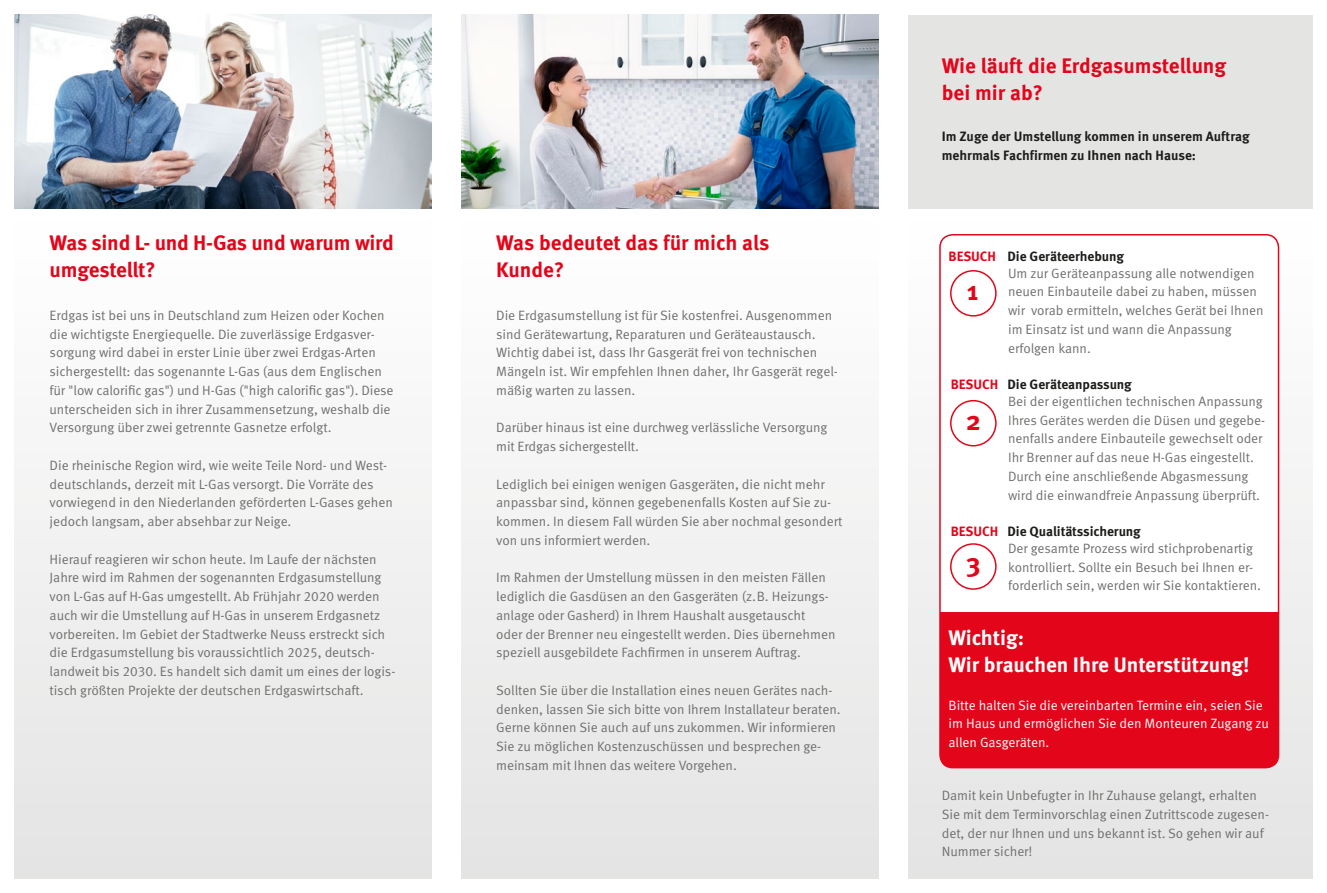
<style>
.page{position:relative;width:1327px;height:893px;background:#fff}
.page>*{position:absolute;margin:0;border:0;box-sizing:border-box;transform-origin:0 0}
.t1{font:700 27px "Meta Pro";color:#e3061b}
.t2{font:700 21px/27px "Meta Pro";letter-spacing:-.01em;color:#e3061b}
.t3{font:700 21px/27px "Meta Pro";letter-spacing:-.005em;color:#fff}
.t4{font:13.5px/18.8px "Meta Pro";letter-spacing:-.005em;color:#70706f}
.t5{font:13.5px/18.8px "Meta Pro";letter-spacing:-.005em;color:#fff}
.t6{font:700 13.5px/18.8px "Meta Pro";color:#1d1d1b}
.s1{font-weight:700;color:#e3061b}
.s2{font-weight:700;color:#1d1d1b}
</style>
<div class="page">
<div style="left:461px;top:208px;width:417px;height:670px;background:linear-gradient(to right,#f2f2f1,#f2f2f1)"></div>
<div style="left:15px;top:208px;width:417px;height:670px;background:linear-gradient(to right,#f2f2f1,#f2f2f1)"></div>
<img style="left:461px;top:15px;width:417px;height:193px">
<img style="left:15px;top:15px;width:417px;height:193px">
<div style="left:908px;top:208px;width:404px;height:670px;background:linear-gradient(to bottom,#fff,#e4e3e3)"></div>
<div style="left:940px;top:235px;width:338px;height:533px;background:#fff;border-radius:13px"></div>
<div style="left:940px;top:612px;width:338px;height:156px;background:#e3061b"></div>
<div style="left:939px;top:234px;width:340px;height:534px;border:2px solid #e3061b;border-radius:13px"></div>
<div style="left:908px;top:15px;width:404px;height:193px;background:#e4e4e3"></div>
<div style="left:950px;top:270px;width:46px;height:47px;border:2px solid #e3061b;border-radius:50%"></div>
<div style="left:950px;top:400px;width:46px;height:46px;border:2px solid #e3061b;border-radius:50%"></div>
<div style="left:950px;top:543px;width:46px;height:47px;border:2px solid #e3061b;border-radius:50%"></div>
<h2 class="t2" style="left:50px;top:230px;width:346px">Was sind L- und H-Gas und warum wird umgestellt?</h2>
<p class="t4" style="left:50px;top:306px;width:345px">Erdgas ist bei uns in Deutschland zum Heizen oder Kochen die wichtigste Energiequelle. Die zuverlässige Erdgasver&shy;sorgung wird dabei in erster Linie über zwei Erdgas-Arten sichergestellt: das sogenannte L-Gas (aus dem Englischen für "low calorific gas") und H-Gas ("high calorific gas"). Diese unterscheiden sich in ihrer Zusammensetzung, weshalb die Versorgung über zwei getrennte Gasnetze erfolgt.</p>
<p class="t4" style="left:50px;top:456px;width:345px">Die rheinische Region wird, wie weite Teile Nord- und West&shy;deutschlands, derzeit mit L-Gas versorgt. Die Vorräte des vorwiegend in den Niederlanden geförderten L-Gases gehen jedoch langsam, aber absehbar zur Neige.</p>
<p class="t4" style="left:50px;top:550px;width:347px">Hierauf reagieren wir schon heute. Im Laufe der nächsten Jahre wird im Rahmen der sogenannten Erdgasumstellung von L-Gas auf H-Gas umgestellt. Ab Frühjahr 2020 werden auch wir die Umstellung auf H-Gas in unserem Erdgasnetz vorbereiten. Im Gebiet der Stadtwerke Neuss erstreckt sich die Erdgasumstellung bis voraussichtlich 2025, deutsch&shy;landweit bis 2030. Es handelt sich damit um eines der logis&shy;tisch größten Projekte der deutschen Erdgaswirtschaft.</p>
<h2 class="t2" style="left:496px;top:230px;width:275px">Was bedeutet das für mich als<br>Kunde?</h2>
<p class="t4" style="left:496px;top:306px;width:343px">Die Erdgasumstellung ist für Sie kostenfrei. Ausgenommen sind Gerätewartung, Reparaturen und Geräteaustausch.<br>Wichtig dabei ist, dass Ihr Gasgerät frei von technischen Mängeln ist. Wir empfehlen Ihnen daher, Ihr Gasgerät regel&shy;mäßig warten zu lassen.</p>
<p class="t4" style="left:496px;top:419px;width:333px">Darüber hinaus ist eine durchweg verlässliche Versorgung mit Erdgas sichergestellt.</p>
<p class="t4" style="left:496px;top:475px;width:348px">Lediglich bei einigen wenigen Gasgeräten, die nicht mehr anpassbar sind, können gegebenenfalls Kosten auf Sie zu&shy;kommen. In diesem Fall würden Sie aber nochmal gesondert von uns informiert werden.</p>
<p class="t4" style="left:496px;top:569px;width:341px">Im Rahmen der Umstellung müssen in den meisten Fällen lediglich die Gasdüsen an den Gasgeräten (z.B. Heizungs&shy;anlage oder Gasherd) in Ihrem Haushalt ausgetauscht<br>oder der Brenner neu eingestellt werden. Dies übernehmen speziell ausgebildete Fachfirmen in unserem Auftrag.</p>
<p class="t4" style="left:496px;top:681px;width:346px">Sollten Sie über die Installation eines neuen Gerätes nach&shy;denken, lassen Sie sich bitte von Ihrem Installateur beraten.<br>Gerne können Sie auch auf uns zukommen. Wir informieren Sie zu möglichen Kostenzuschüssen und besprechen ge&shy;meinsam mit Ihnen das weitere Vorgehen.</p>
<h2 class="t2" style="left:941px;top:53px;width:286px">Wie läuft die Erdgasumstellung bei mir ab?</h2>
<p class="t6" style="left:941px;top:128px;width:309px">Im Zuge der Umstellung kommen in unserem Auftrag mehrmals Fachfirmen zu Ihnen nach Hause:</p>
<p class="t4" style="left:1008px;top:249px;width:248px;line-height:16.5px;text-indent:-60px"><span class="s1">BESUCH</span> <span class="s2">Die Geräteerhebung<br></span>Um zur Geräteanpassung alle notwendigen</p>
<p class="t4" style="left:1008px;top:283px;width:257px">neuen Einbauteile dabei zu haben, müssen wir vorab ermitteln, welches Gerät bei Ihnen im Einsatz ist und wann die Anpassung erfolgen kann.</p>
<p class="t4" style="left:1008px;top:377px;width:256px;line-height:16.5px;text-indent:-57px"><span class="s1">BESUCH</span> <span class="s2">Die Geräteanpassung<br></span>Bei der eigentlichen technischen Anpassung</p>
<p class="t4" style="left:1008px;top:411px;width:258px">Ihres Gerätes werden die Düsen und gegebe&shy;nenfalls andere Einbauteile gewechselt oder Ihr Brenner auf das neue H-Gas eingestellt.<br>Durch eine anschließende Abgasmessung wird die einwandfreie Anpassung überprüft.</p>
<p class="t4" style="left:1008px;top:524px;width:246px;line-height:16.5px;text-indent:-57px"><span class="s1">BESUCH</span> <span class="s2">Die Qualitätssicherung<br></span>Der gesamte Prozess wird stichprobenartig</p>
<p class="t4" style="left:1008px;top:558px;width:254px">kontrolliert. Sollte ein Besuch bei Ihnen er&shy;forderlich sein, werden wir Sie kontaktieren.</p>
<h2 class="t3" style="left:948px;top:625px;width:303px">Wichtig:<br>Wir brauchen Ihre Unterstützung!</h2>
<p class="t5" style="left:948px;top:696px;width:322px">Bitte halten Sie die vereinbarten Termine ein, seien Sie im Haus und ermöglichen Sie den Monteuren Zugang zu allen Gasgeräten.</p>
<h1 class="t1" style="left:967px;top:274px;width:13px">1</h1>
<h1 class="t1" style="left:965px;top:404px;width:17px">2</h1>
<h1 class="t1" style="left:965px;top:545px;width:16px">3</h1>
<p class="t4" style="left:941px;top:786px;width:329px">Damit kein Unbefugter in Ihr Zuhause gelangt, erhalten Sie mit dem Terminvorschlag einen Zutrittscode zugesen&shy;det, der nur Ihnen und uns bekannt ist. So gehen wir auf Nummer sicher!</p>
</div>
